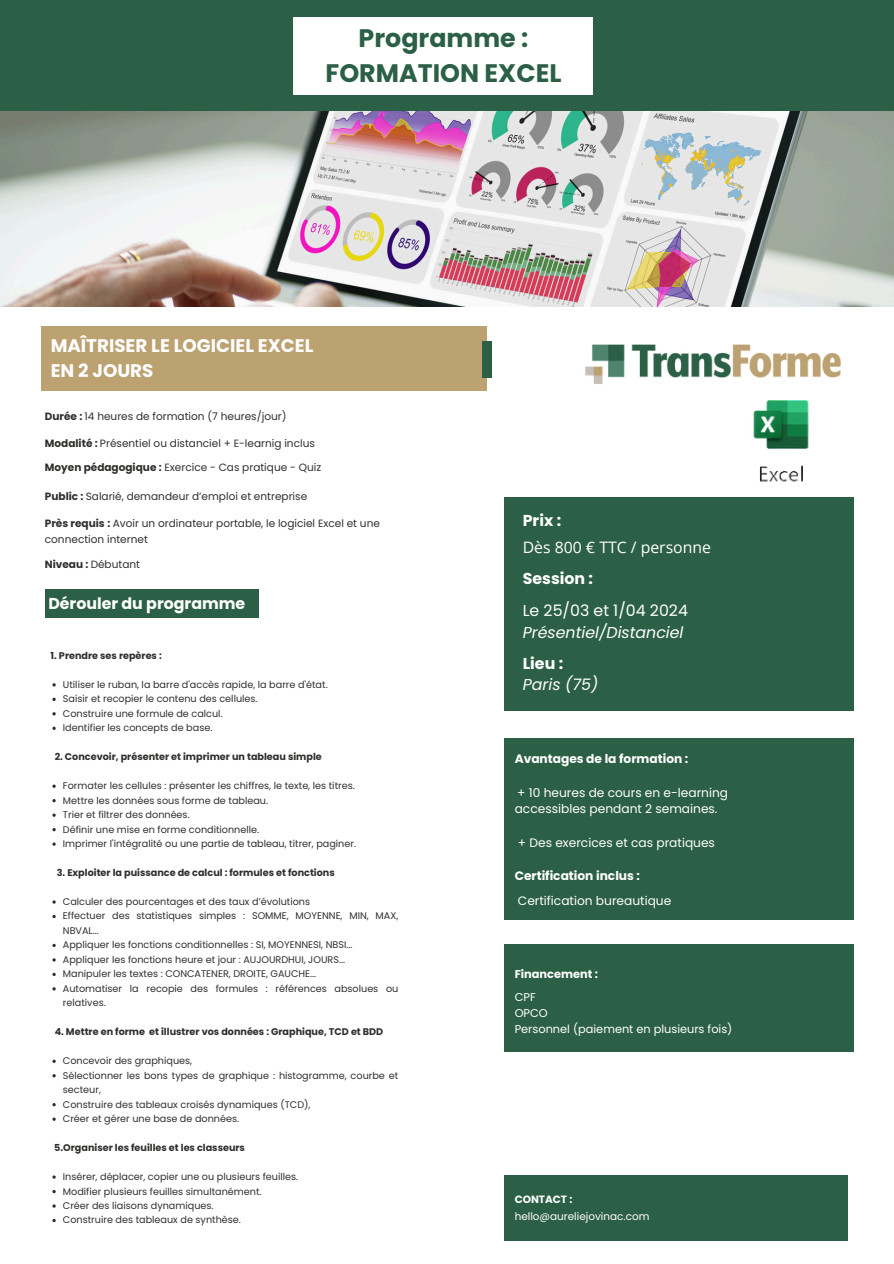
<style>
.page{position:relative;width:894px;height:1264px;background:#fff}
.page>*{position:absolute;margin:0;border:0;box-sizing:border-box;transform-origin:0 0}
.t1{font:700 25.35px/35.1px "Poppins";color:#2c6046;text-align:center}
.t2{font:700 18.3px/25.3px "Poppins";color:#fff}
.t3{font:italic 15.75px/21.6px "Poppins";color:#fff}
.t4{font:700 15.75px "Poppins";color:#fff}
.t5{font:15.75px "Open Sans";color:#fff}
.t6{font:12.15px/16.6px "Poppins";color:#fff}
.t7{font:700 12.15px "Poppins";color:#fff}
.t8{font:11.25px/15.8px "Poppins";color:#fff}
.t9{font:700 11.25px "Poppins";color:#fff}
.t10{font:10.5px/16.2px "Poppins";color:#302f2d}
.t11{font:700 10.5px "Poppins";color:#fff}
.t12{font:10.35px "Poppins";color:#fff}
.t13{font:9.6px/14.4px "Poppins";color:#302f2d}
.t14{font:700 9.6px "Poppins";color:#302f2d}
.s1{font-weight:700}
.s2{font-style:normal}
.s3{font-weight:700;font-style:normal}
</style>
<div class="page">
<div style="left:41px;top:326px;width:446px;height:65px;background:#bca171"></div>
<img style="left:0;top:111px;width:893px;height:196px">
<div style="left:0;top:1px;width:893px;height:110px;background:#2c6046"></div>
<div style="left:294px;top:17px;width:298px;height:78px;background:#fff"></div>
<div style="left:482px;top:341px;width:10px;height:37px;background:#2c6046"></div>
<div style="left:45px;top:589px;width:213px;height:29px;background:#2c6046"></div>
<div style="left:504px;top:1175px;width:343px;height:65px;background:#2c6046"></div>
<img style="left:753px;top:407px;width:101px;height:95px">
<div style="left:504px;top:497px;width:349px;height:213px;background:#2c6046"></div>
<div style="left:504px;top:738px;width:349px;height:181px;background:#2c6046"></div>
<div style="left:504px;top:944px;width:349px;height:107px;background:#2c6046"></div>
<img style="left:585px;top:344px;width:256px;height:63px">
<svg style="left:52px;top:683px;width:4px;height:3px"></svg>
<svg style="left:52px;top:697px;width:4px;height:4px"></svg>
<svg style="left:52px;top:712px;width:4px;height:3px"></svg>
<svg style="left:52px;top:726px;width:4px;height:4px"></svg>
<svg style="left:52px;top:799px;width:4px;height:3px"></svg>
<svg style="left:52px;top:828px;width:4px;height:3px"></svg>
<svg style="left:52px;top:914px;width:4px;height:4px"></svg>
<svg style="left:52px;top:943px;width:4px;height:4px"></svg>
<svg style="left:52px;top:972px;width:4px;height:4px"></svg>
<svg style="left:52px;top:987px;width:4px;height:3px"></svg>
<svg style="left:52px;top:1074px;width:4px;height:3px"></svg>
<svg style="left:52px;top:1103px;width:4px;height:3px"></svg>
<svg style="left:52px;top:1190px;width:4px;height:3px"></svg>
<svg style="left:52px;top:1218px;width:4px;height:4px"></svg>
<p class="t1" style="left:325px;top:20px;width:237px">Programme :<br>FORMATION EXCEL</p>
<p class="t2" style="left:51px;top:333px;width:264px">MAÎTRISER LE LOGICIEL EXCEL<br>EN 2 JOURS</p>
<p class="t10" style="left:45px;top:408px;width:243px"><span class="s1">Durée :</span> 14 heures de formation (7 heures/jour)</p>
<p class="t10" style="left:45px;top:435px;width:271px"><span class="s1">Modalité :</span> Présentiel ou distanciel + E-learnig inclus</p>
<p class="t10" style="left:45px;top:459px;width:278px"><span class="s1">Moyen pédagogique :</span> Exercice - Cas pratique - Quiz</p>
<h5 class="t10" style="left:45px;top:488px;width:264px"><span class="s1">Public :</span> Salarié, demandeur d’emploi et entreprise</h5>
<h6 class="t10" style="left:45px;top:515px;width:336px"><span class="s1">Près requis :</span> Avoir un ordinateur portable, le logiciel Excel et une connection internet</h6>
<h5 class="t10" style="left:45px;top:555px;width:97px"><span class="s1">Niveau :</span> Débutant</h5>
<p class="t4" style="left:48px;top:592px;width:198px">Dérouler du programme</p>
<p class="t14" style="left:51px;top:648px;width:113px">1. Prendre ses repères :</p>
<p class="t13" style="left:63px;top:677px;width:266px">Utiliser le ruban, la barre d'accès rapide, la barre d'état.</p>
<p class="t13" style="left:63px;top:691px;width:196px">Saisir et recopier le contenu des cellules.</p>
<p class="t13" style="left:63px;top:706px;width:161px">Construire une formule de calcul.</p>
<p class="t13" style="left:63px;top:720px;width:151px">Identifier les concepts de base.</p>
<p class="t14" style="left:55px;top:750px;width:268px">2. Concevoir, présenter et imprimer un tableau simple</p>
<p class="t13" style="left:63px;top:778px;width:293px">Formater les cellules : présenter les chiffres, le texte, les titres.</p>
<p class="t13" style="left:63px;top:793px;width:207px">Mettre les données sous forme de tableau.</p>
<p class="t13" style="left:63px;top:807px;width:128px">Trier et filtrer des données.</p>
<p class="t13" style="left:63px;top:822px;width:198px">Définir une mise en forme conditionnelle.</p>
<h3 class="t13" style="left:63px;top:836px;width:294px">Imprimer l'intégralité ou une partie de tableau, titrer, paginer.</h3>
<h4 class="t14" style="left:57px;top:866px;width:279px">3. Exploiter la puissance de calcul : formules et fonctions</h4>
<h3 class="t13" style="left:63px;top:894px;width:249px">Calculer des pourcentages et des taux d’évolutions</h3>
<h4 class="t13" style="left:63px;top:908px;width:337px">Effectuer des statistiques simples : SOMME, MOYENNE, MIN, MAX,<br>NBVAL...</h4>
<h4 class="t13" style="left:63px;top:937px;width:291px">Appliquer les fonctions conditionnelles : SI, MOYENNESI, NBSI...</h4>
<h3 class="t13" style="left:63px;top:952px;width:283px">Appliquer les fonctions heure et jour : AUJOURDHUI, JOURS...</h3>
<p class="t13" style="left:63px;top:966px;width:255px">Manipuler les textes : CONCATENER, DROITE, GAUCHE...</p>
<p class="t13" style="left:63px;top:981px;width:337px">Automatiser la recopie des formules : références absolues ou relatives.</p>
<p class="t14" style="left:55px;top:1025px;width:330px">4. Mettre en forme et illustrer vos données : Graphique, TCD et BDD</p>
<p class="t13" style="left:63px;top:1053px;width:131px">Concevoir des graphiques,</p>
<p class="t13" style="left:63px;top:1068px;width:337px">Sélectionner les bons types de graphique : histogramme, courbe et secteur,</p>
<p class="t13" style="left:63px;top:1097px;width:249px">Construire des tableaux croisés dynamiques (TCD),</p>
<p class="t13" style="left:63px;top:1111px;width:178px">Créer et gérer une base de données.</p>
<p class="t14" style="left:54px;top:1140px;width:192px">5.Organiser les feuilles et les classeurs</p>
<p class="t13" style="left:63px;top:1169px;width:237px">Insérer, déplacer, copier une ou plusieurs feuilles.</p>
<p class="t13" style="left:63px;top:1183px;width:200px">Modifier plusieurs feuilles simultanément.</p>
<p class="t13" style="left:63px;top:1198px;width:152px">Créer des liaisons dynamiques.</p>
<p class="t13" style="left:63px;top:1212px;width:179px">Construire des tableaux de synthèse.</p>
<p class="t4" style="left:522px;top:509px;width:40px">Prix :</p>
<p class="t5" style="left:522px;top:535px;width:190px">Dès 800 € TTC / personne</p>
<p class="t4" style="left:522px;top:567px;width:72px">Session :</p>
<p class="t3" style="left:522px;top:599px;width:167px"><span class="s2">Le 25/03 et 1/04 2024<br></span>Présentiel/Distanciel</p>
<p class="t3" style="left:522px;top:652px;width:77px"><span class="s3">Lieu :<br></span>Paris (75)</p>
<p class="t7" style="left:514px;top:750px;width:175px">Avantages de la formation :</p>
<p class="t6" style="left:514px;top:784px;width:215px">+ 10 heures de cours en e-learning accessibles pendant 2 semaines.</p>
<p class="t6" style="left:518px;top:834px;width:198px">+ Des exercices et cas pratiques</p>
<p class="t7" style="left:514px;top:867px;width:127px">Certification inclus :</p>
<p class="t6" style="left:518px;top:892px;width:155px">Certification bureautique</p>
<h6 class="t9" style="left:514px;top:966px;width:85px">Financement :</h6>
<h5 class="t8" style="left:514px;top:989px;width:219px">CPF<br>OPCO<br>Personnel (paiement en plusieurs fois)</h5>
<p class="t11" style="left:514px;top:1192px;width:59px">CONTACT :</p>
<p class="t12" style="left:514px;top:1209px;width:136px">hello@aureliejovinac.com</p>
</div>
